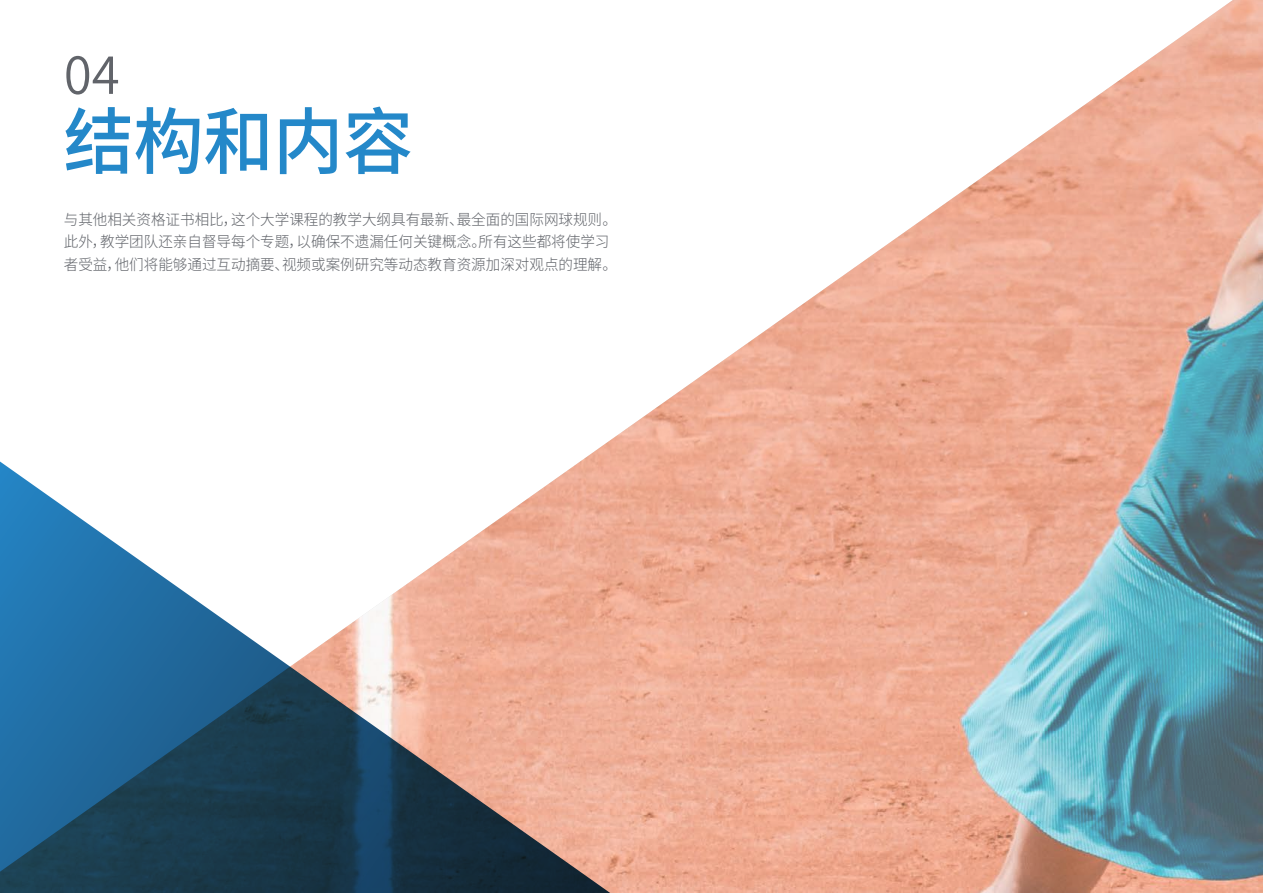
<style>
.page{position:relative;width:1263px;height:893px;background:#fff}
.page>*{position:absolute;margin:0;border:0;box-sizing:border-box;transform-origin:0 0}
.t1{font:500 72px "Source Han Sans CN";color:#2488c9}
.t2{font:52.5px "Source Han Sans CN";color:#61646a}
.t3{font:300 15px/22.5px "Source Han Sans CN";color:#61646a}
</style>
<div class="page">
<img style="left:602px;top:0;width:661px;height:893px">
<svg style="left:0;top:446px;width:640px;height:447px"></svg>
<h2 class="t2" style="left:64px;top:45px;width:57px">04</h2>
<h1 class="t1" style="left:64px;top:101px;width:351px">结构和内容</h1>
<p class="t3" style="left:64px;top:208px;width:555px">与其他相关资格证书相比，这个大学课程的教学大纲具有最新、最全面的国际网球规则。此外，教学团队还亲自督导每个专题，以确保不遗漏任何关键概念。所有这些都将使学习者受益，他们将能够通过互动摘要、视频或案例研究等动态教育资源加深对观点的理解。</p>
</div>
